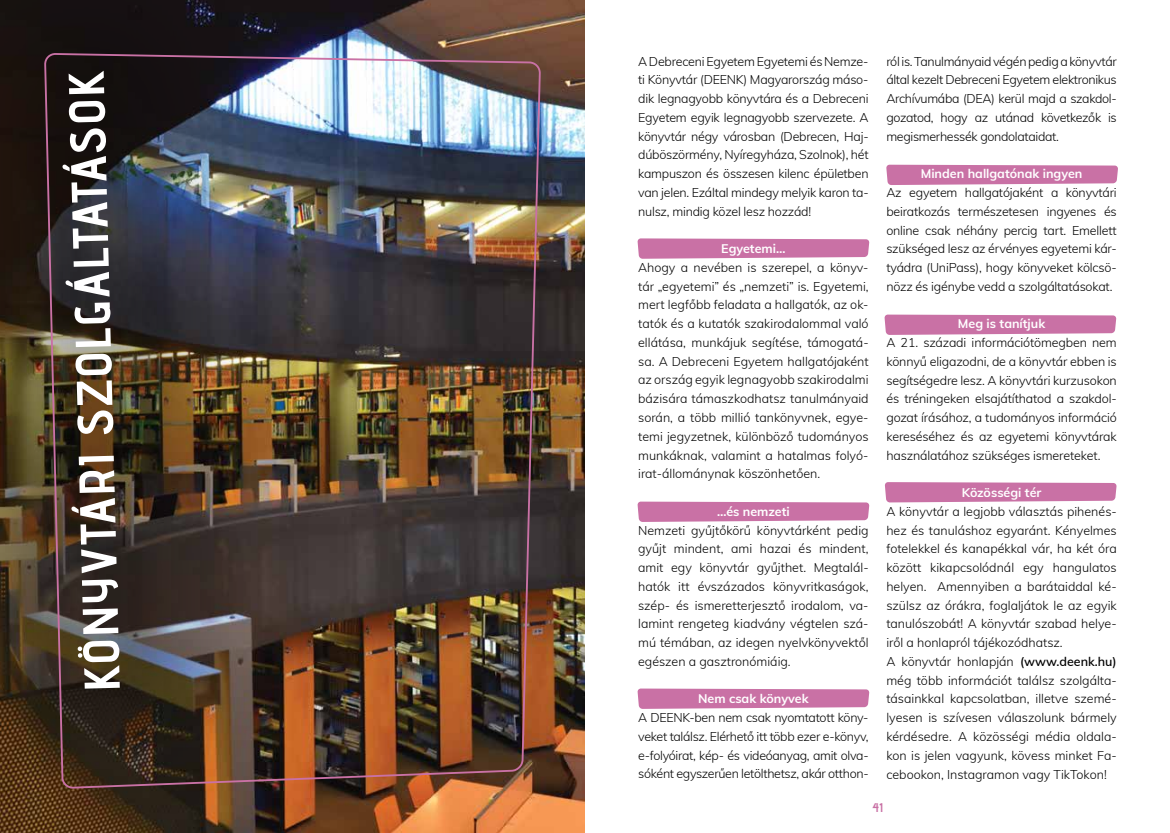
<style>
.page{position:relative;width:1170px;height:833px;background:#fff}
.page>*{position:absolute;margin:0;border:0;box-sizing:border-box;transform-origin:0 0}
.t1{font:700 50px "Advent Pro";color:#fff}
.t2{font:300 12.5px/18.8px "Muli";color:#000;text-align:justify}
.t3{font:700 12.5px "Muli";color:#fff}
.t4{font:700 12.5px "Advent Pro";color:#c971a5}
.s1{font-weight:600}
</style>
<div class="page">
<svg style="left:637px;top:688px;width:232px;height:21px;background:#ce7fae"></svg>
<svg style="left:884px;top:482px;width:232px;height:20px;background:#cc79aa"></svg>
<svg style="left:884px;top:314px;width:232px;height:21px;background:#ce7fae"></svg>
<svg style="left:886px;top:165px;width:231px;height:20px;background:#cb78a9"></svg>
<svg style="left:637px;top:501px;width:232px;height:21px;background:#ce7fae"></svg>
<svg style="left:637px;top:238px;width:232px;height:21px;background:#ce7fae"></svg>
<img style="left:272px;top:0;width:313px;height:833px">
<div style="left:0;top:0;width:272px;height:833px;background:#000;opacity:.5"></div>
<img style="left:45px;top:52px;width:495px;height:736px">
<h1 class="t1" style="left:74px;top:693px;width:623px;rotate:-92deg">KÖNYVTÁRI SZOLGÁLTATÁSOK</h1>
<p class="t2" style="left:638px;top:51px;width:232px">A Debreceni Egyetem Egyetemi és Nemze&shy;ti Könyvtár (DEENK) Magyarország máso&shy;dik legnagyobb könyvtára és a Debreceni Egyetem egyik legnagyobb szervezete. A könyvtár négy városban (Debrecen, Haj&shy;dúböszörmény, Nyíregyháza, Szolnok), hét kampuszon és összesen kilenc épületben van jelen. Ezáltal mindegy melyik karon ta&shy;nulsz, mindig közel lesz hozzád!</p>
<p class="t3" style="left:721px;top:239px;width:66px">Egyetemi…</p>
<p class="t2" style="left:638px;top:257px;width:232px">Ahogy a nevében is szerepel, a könyv&shy;tár „egyetemi” és „nemzeti” is. Egyetemi, mert legfőbb feladata a hallgatók, az ok&shy;tatók és a kutatók szakirodalommal való ellátása, munkájuk segítése, támogatá&shy;sa. A Debreceni Egyetem hallgatójaként az ország egyik legnagyobb szakirodalmi bázisára támaszkodhatsz tanulmányaid során, a több millió tankönyvnek, egye&shy;temi jegyzetnek, különböző tudományos munkáknak, valamint a hatalmas folyó&shy;irat-állománynak köszönhetően.</p>
<p class="t3" style="left:717px;top:502px;width:74px">…és nemzeti</p>
<p class="t2" style="left:638px;top:520px;width:232px">Nemzeti gyűjtőkörű könyvtárként pedig gyűjt mindent, ami hazai és mindent, amit egy könyvtár gyűjthet. Megtalál&shy;hatók itt évszázados könyvritkaságok, szép- és ismeretterjesztő irodalom, va&shy;lamint rengeteg kiadvány végtelen szá&shy;mú témában, az idegen nyelvkönyvektől egészen a gasztronómiáig.</p>
<p class="t3" style="left:698px;top:689px;width:112px">Nem csak könyvek</p>
<p class="t2" style="left:638px;top:707px;width:232px">A DEENK-ben nem csak nyomtatott köny&shy;veket találsz. Elérhető itt több ezer e-könyv, e-folyóirat, kép- és videóanyag, amit olva&shy;sóként egyszerűen letölthetsz, akár otthon-</p>
<p class="t2" style="left:886px;top:51px;width:232px">ról is. Tanulmányaid végén pedig a könyvtár által kezelt Debreceni Egyetem elektronikus Archívumába (DEA) kerül majd a szakdol&shy;gozatod, hogy az utánad következők is megismerhessék gondolataidat.</p>
<p class="t3" style="left:920px;top:165px;width:163px">Minden hallgatónak ingyen</p>
<p class="t2" style="left:886px;top:183px;width:232px">Az egyetem hallgatójaként a könyvtári beiratkozás természetesen ingyenes és online csak néhány percig tart. Emellett szükséged lesz az érvényes egyetemi kár&shy;tyádra (UniPass), hogy könyveket kölcsö&shy;nözz és igénybe vedd a szolgáltatásokat.</p>
<p class="t3" style="left:957px;top:315px;width:89px">Meg is tanítjuk</p>
<p class="t2" style="left:886px;top:333px;width:232px">A 21. századi információtömegben nem könnyű eligazodni, de a könyvtár ebben is segítségedre lesz. A könyvtári kurzusokon és tréningeken elsajátíthatod a szakdol&shy;gozat írásához, a tudományos információ kereséséhez és az egyetemi könyvtárak használatához szükséges ismereteket.</p>
<p class="t3" style="left:961px;top:483px;width:81px">Közösségi tér</p>
<p class="t2" style="left:886px;top:501px;width:232px;text-align:left">A könyvtár a legjobb választás pihenés&shy;hez és tanuláshoz egyaránt. Kényelmes fotelekkel és kanapékkal vár, ha két óra között kikapcsolódnál egy hangulatos helyen. Amennyiben a barátaiddal ké&shy;szülsz az órákra, foglaljátok le az egyik tanulószobát! A könyvtár szabad helye&shy;iről a honlapról tájékozódhatsz.<br>A könyvtár honlapján <span class="s1">(www.deenk.hu) </span>még több információt találsz szolgálta&shy;tásainkkal kapcsolatban, illetve szemé&shy;lyesen is szívesen válaszolunk bármely kérdésedre. A közösségi média oldala&shy;kon is jelen vagyunk, kövess minket Fa&shy;cebookon, Instagramon vagy TikTokon!</p>
<p class="t4" style="left:872px;top:800px;width:12px">41</p>
</div>
